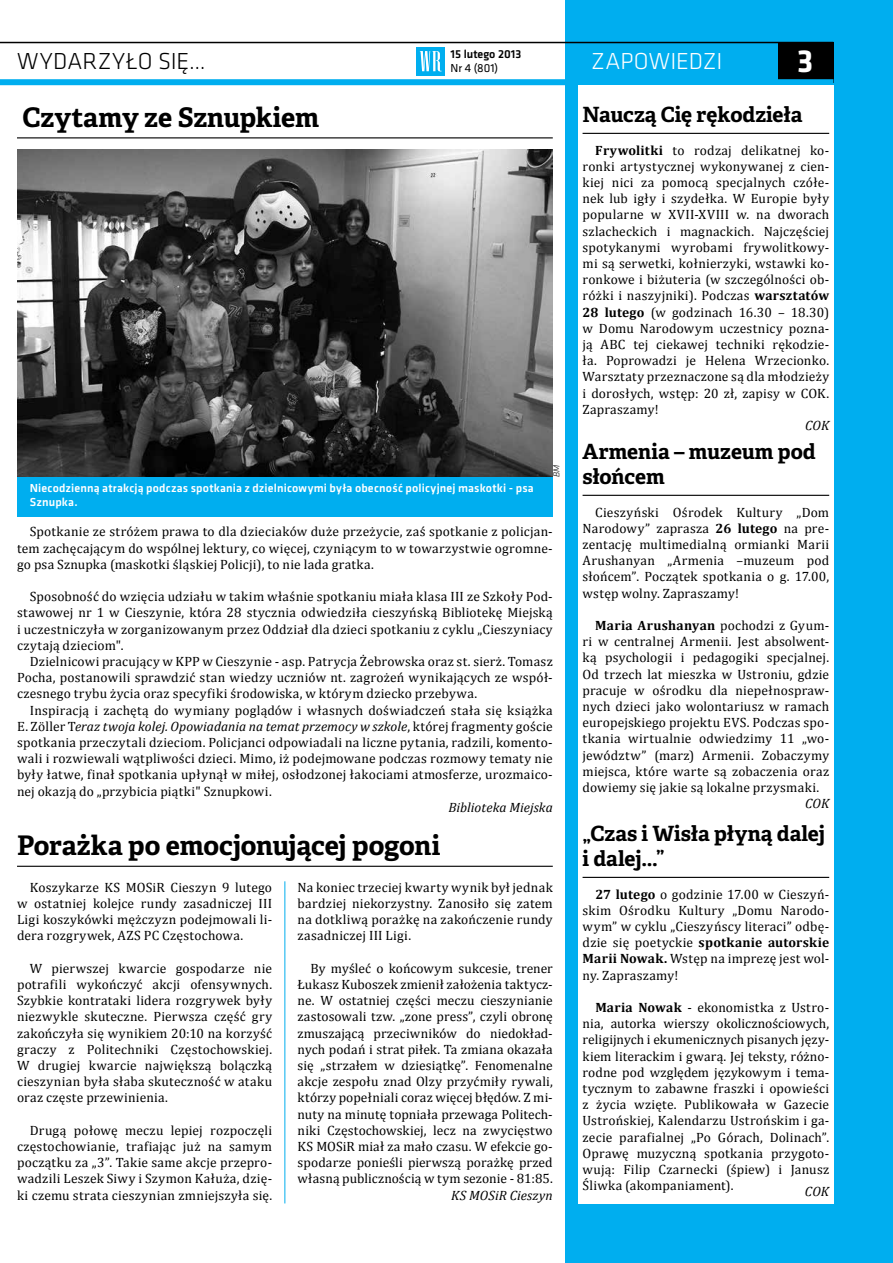
<style>
.page{position:relative;width:893px;height:1263px;background:#fff}
.page>*{position:absolute;margin:0;border:0;box-sizing:border-box;transform-origin:0 0}
.t1{font:700 33px "Klavika";color:#fff}
.t2{font:700 27px "Adelle Basic";letter-spacing:-.01em;color:#000}
.t3{font:300 24px "Klavika";letter-spacing:.015em;color:#000}
.t4{font:300 24px "Klavika";letter-spacing:.005em;color:#fff}
.t5{font:700 21px/25.2px "Adelle Basic";letter-spacing:-.005em;color:#000}
.t6{font:13.5px/16.2px "Cambria";letter-spacing:.02em;color:#000;text-align:justify}
.t7{font:italic 13.5px "Cambria";letter-spacing:.005em;color:#000}
.t8{font:500 12px/14.4px "Klavika";letter-spacing:.015em;color:#fff}
.t9{font:500 12px "Klavika";color:#000}
.t10{font:12px "Klavika";color:#000}
.t11{font:italic 300 9px "Klavika";color:#000}
.s1{font-style:italic}
.s2{font-weight:700}
</style>
<div class="page">
<div style="left:566px;top:0;width:327px;height:1263px;background:#00aeef"></div>
<hr style="left:0;top:42px;width:833px;height:1px;background:#000">
<div style="left:417px;top:47px;width:28px;height:28px;background:#00aeef"></div>
<svg style="left:420px;top:51px;width:22px;height:20px"></svg>
<div style="left:778px;top:43px;width:55px;height:40px;background:#000"></div>
<div style="left:0;top:79px;width:833px;height:6px;background:#00aeef"></div>
<div style="left:578px;top:85px;width:255px;height:1118px;background:#fff"></div>
<hr style="left:583px;top:495px;width:246px;height:1px;background:#000">
<hr style="left:583px;top:877px;width:246px;height:1px;background:#000">
<hr style="left:583px;top:133px;width:246px;height:1px;background:#000">
<hr style="left:17px;top:137px;width:536px;height:1px;background:#000">
<img style="left:17px;top:150px;width:536px;height:327px">
<hr style="left:17px;top:866px;width:536px;height:1px;background:#000">
<div style="left:17px;top:477px;width:536px;height:39px;background:#00aeef"></div>
<hr style="left:284px;top:881px;width:1px;height:322px;background:#00aeef">
<p class="t9" style="left:451px;top:46px;width:72px">15 lutego 2013</p>
<h3 class="t3" style="left:17px;top:46px;width:190px">WYDARZYŁO SIĘ...</h3>
<p class="t10" style="left:451px;top:60px;width:49px">Nr 4 (801)</p>
<h3 class="t4" style="left:591px;top:46px;width:133px">ZAPOWIEDZI</h3>
<h1 class="t1" style="left:797px;top:37px;width:18px">3</h1>
<h2 class="t2" style="left:22px;top:100px;width:298px">Czytamy ze Sznupkiem</h2>
<p class="t8" style="left:30px;top:480px;width:505px">Niecodzienną atrakcją podczas spotkania z dzielnicowymi była obecność policyjnej maskotki - psa<br>Sznupka.</p>
<p class="t11" style="left:551px;top:477px;width:14px;rotate:-90deg">BM</p>
<p class="t6" style="left:17px;top:524px;width:537px;text-indent:13px">Spotkanie ze stróżem prawa to dla dzieciaków duże przeżycie, zaś spotkanie z policjan&shy;tem zachęcającym do wspólnej lektury, co więcej, czyniącym to w towarzystwie ogromne&shy;go psa Sznupka (maskotki śląskiej Policji), to nie lada gratka.</p>
<p class="t6" style="left:17px;top:588px;width:537px;text-indent:13px">Sposobność do wzięcia udziału w takim właśnie spotkaniu miała klasa III ze Szkoły Pod&shy;stawowej nr 1 w Cieszynie, która 28 stycznia odwiedziła cieszyńską Bibliotekę Miejską i uczestniczyła w zorganizowanym przez Oddział dla dzieci spotkaniu z cyklu „Cieszyniacy czytają dzieciom".</p>
<p class="t6" style="left:17px;top:653px;width:537px;text-indent:13px">Dzielnicowi pracujący w KPP w Cieszynie - asp. Patrycja Żebrowska oraz st. sierż. Tomasz Pocha, postanowili sprawdzić stan wiedzy uczniów nt. zagrożeń wynikających ze współ&shy;czesnego trybu życia oraz specyfiki środowiska, w którym dziecko przebywa.</p>
<p class="t6" style="left:17px;top:702px;width:537px;text-indent:13px">Inspiracją i zachętą do wymiany poglądów i własnych doświadczeń stała się książka E. Zöller T<span class="s1">eraz twoja kolej. Opowiadania na temat przemocy w szkole</span>, której fragmenty goście spotkania przeczytali dzieciom. Policjanci odpowiadali na liczne pytania, radzili, komento&shy;wali i rozwiewali wątpliwości dzieci. Mimo, iż podejmowane podczas rozmowy tematy nie były łatwe, finał spotkania upłynął w miłej, osłodzonej łakociami atmosferze, urozmaico&shy;nej okazją do „przybicia piątki" Sznupkowi.</p>
<p class="t7" style="left:448px;top:799px;width:106px">Biblioteka Miejska</p>
<h2 class="t2" style="left:17px;top:828px;width:425px">Porażka po emocjonującej pogoni</h2>
<p class="t6" style="left:17px;top:879px;width:257px;text-indent:13px">Koszykarze KS MOSiR Cieszyn 9 lutego w ostatniej kolejce rundy zasadniczej III Ligi koszykówki mężczyzn podejmowali li&shy;dera rozgrywek, AZS PC Częstochowa.</p>
<p class="t6" style="left:17px;top:960px;width:257px;text-indent:13px">W pierwszej kwarcie gospodarze nie potrafili wykończyć akcji ofensywnych.<br>Szybkie kontrataki lidera rozgrywek były niezwykle skuteczne. Pierwsza część gry zakończyła się wynikiem 20:10 na korzyść graczy z Politechniki Częstochowskiej.<br>W drugiej kwarcie największą bolączką cieszynian była słaba skuteczność w ataku oraz częste przewinienia.</p>
<p class="t6" style="left:17px;top:1122px;width:257px;text-indent:13px">Drugą połowę meczu lepiej rozpoczęli częstochowianie, trafiając już na samym początku za „3”. Takie same akcje przepro&shy;wadzili Leszek Siwy i Szymon Kałuża, dzię&shy;ki czemu strata cieszynian zmniejszyła się.</p>
<p class="t6" style="left:298px;top:879px;width:257px">Na koniec trzeciej kwarty wynik był jednak bardziej niekorzystny. Zanosiło się zatem na dotkliwą porażkę na zakończenie rundy zasadniczej III Ligi.</p>
<p class="t6" style="left:298px;top:960px;width:257px;text-indent:13px">By myśleć o końcowym sukcesie, trener Łukasz Kuboszek zmienił założenia taktycz&shy;ne. W ostatniej części meczu cieszynianie zastosowali tzw. „zone press”, czyli obronę zmuszającą przeciwników do niedokład&shy;nych podań i strat piłek. Ta zmiana okazała się „strzałem w dziesiątkę”. Fenomenalne akcje zespołu znad Olzy przyćmiły rywali, którzy popełniali coraz więcej błędów. Z mi&shy;nuty na minutę topniała przewaga Politech&shy;niki Częstochowskiej, lecz na zwycięstwo KS MOSiR miał za mało czasu. W efekcie go&shy;spodarze ponieśli pierwszą porażkę przed własną publicznością w tym sezonie - 81:85.</p>
<p class="t7" style="left:451px;top:1187px;width:103px">KS MOSiR Cieszyn</p>
<h3 class="t5" style="left:583px;top:102px;width:221px">Nauczą Cię rękodzieła</h3>
<p class="t6" style="left:583px;top:142px;width:248px;text-indent:13px"><span class="s2">Frywolitki</span> to rodzaj delikatnej ko&shy;ronki artystycznej wykonywanej z cien&shy;kiej nici za pomocą specjalnych czółe&shy;nek lub igły i szydełka. W Europie były popularne w XVII-XVIII w. na dworach szlacheckich i magnackich. Najczęściej spotykanymi wyrobami frywolitkowy&shy;mi są serwetki, kołnierzyki, wstawki ko&shy;ronkowe i biżuteria (w szczególności ob&shy;różki i naszyjniki). Podczas <span class="s2">warsztatów 28 lutego</span> (w godzinach 16.30 – 18.30) w Domu Narodowym uczestnicy pozna&shy;ją ABC tej ciekawej techniki rękodzie&shy;ła. Poprowadzi je Helena Wrzecionko.<br>Warsztaty przeznaczone są dla młodzieży i dorosłych, wstęp: 20 zł, zapisy w COK.<br>Zapraszamy!</p>
<p class="t7" style="left:805px;top:417px;width:25px">COK</p>
<h3 class="t5" style="left:583px;top:439px;width:235px">Armenia – muzeum pod słońcem</h3>
<p class="t6" style="left:583px;top:504px;width:248px;text-indent:13px">Cieszyński Ośrodek Kultury „Dom Narodowy” zaprasza <span class="s2">26 lutego</span> na pre&shy;zentację multimedialną ormianki Marii Arushanyan „Armenia –muzeum pod słońcem”. Początek spotkania o g. 17.00, wstęp wolny. Zapraszamy!</p>
<p class="t6" style="left:583px;top:617px;width:248px;text-indent:13px"><span class="s2">Maria Arushanyan</span> pochodzi z Gyum&shy;ri w centralnej Armenii. Jest absolwent&shy;ką psychologii i pedagogiki specjalnej.<br>Od trzech lat mieszka w Ustroniu, gdzie pracuje w ośrodku dla niepełnospraw&shy;nych dzieci jako wolontariusz w ramach europejskiego projektu EVS. Podczas spo&shy;tkania wirtualnie odwiedzimy 11 „wo&shy;jewództw” (marz) Armenii. Zobaczymy miejsca, które warte są zobaczenia oraz dowiemy się jakie są lokalne przysmaki.</p>
<p class="t7" style="left:805px;top:795px;width:25px">COK</p>
<h3 class="t5" style="left:583px;top:821px;width:244px">„Czas i Wisła płyną dalej i dalej...”</h3>
<p class="t6" style="left:583px;top:886px;width:248px;text-indent:13px"><span class="s2">27 lutego</span> o godzinie 17.00 w Cieszyń&shy;skim Ośrodku Kultury „Domu Narodo&shy;wym” w cyklu „Cieszyńscy literaci” odbę&shy;dzie się poetyckie <span class="s2">spotkanie autorskie Marii Nowak.</span> Wstęp na imprezę jest wol&shy;ny. Zapraszamy!</p>
<p class="t6" style="left:583px;top:999px;width:248px;text-indent:13px"><span class="s2">Maria Nowak</span> - ekonomistka z Ustro&shy;nia, autorka wierszy okolicznościowych, religijnych i ekumenicznych pisanych języ&shy;kiem literackim i gwarą. Jej teksty, różno&shy;rodne pod względem językowym i tema&shy;tycznym to zabawne fraszki i opowieści z życia wzięte. Publikowała w Gazecie Ustrońskiej, Kalendarzu Ustrońskim i ga&shy;zecie parafialnej „Po Górach, Dolinach”.<br>Oprawę muzyczną spotkania przygoto&shy;wują: Filip Czarnecki (śpiew) i Janusz Śliwka (akompaniament).</p>
<p class="t7" style="left:805px;top:1183px;width:25px">COK</p>
</div>
